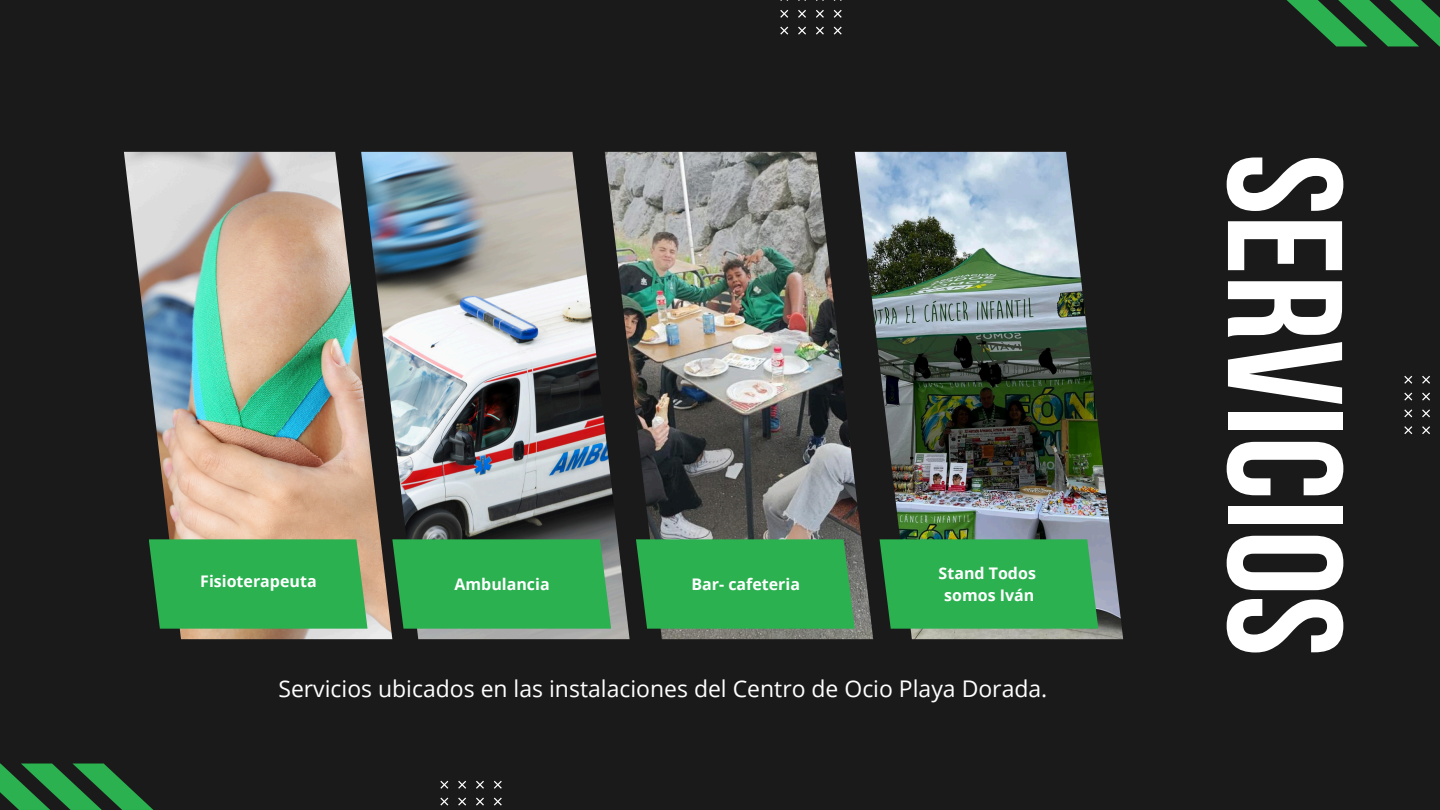
<style>
.page{position:relative;width:1440px;height:810px;background:#1b1a1a}
.page>*{position:absolute;margin:0;border:0;box-sizing:border-box;transform-origin:0 0}
.t1{font:700 163px "Bebas Neue";color:#fff}
.t2{font:23px "Open Sans";color:#fff}
.t3{font:700 16px "Open Sans";color:#fff}
</style>
<div class="page">
<svg style="left:1287px;top:0;width:153px;height:46px"></svg>
<svg style="left:0;top:764px;width:153px;height:46px"></svg>
<img style="left:392px;top:152px;width:213px;height:487px">
<img style="left:124px;top:152px;width:268px;height:487px">
<img style="left:605px;top:152px;width:250px;height:487px">
<svg style="left:149px;top:539px;width:218px;height:90px;background:#2fac50"></svg>
<svg style="left:392px;top:539px;width:219px;height:90px;background:#2dab50"></svg>
<svg style="left:636px;top:539px;width:219px;height:90px;background:#2caa4f"></svg>
<img style="left:855px;top:152px;width:268px;height:487px">
<svg style="left:880px;top:539px;width:218px;height:90px;background:#2dac51"></svg>
<svg style="left:440px;top:781px;width:62px;height:25px"></svg>
<svg style="left:780px;top:0;width:62px;height:35px"></svg>
<svg style="left:1404px;top:376px;width:26px;height:58px"></svg>
<p class="t3" style="left:200px;top:570px;width:118px">Fisioterapeuta</p>
<p class="t3" style="left:454px;top:573px;width:97px">Ambulancia</p>
<p class="t3" style="left:691px;top:573px;width:110px">Bar- cafeteria</p>
<p class="t3" style="left:939px;top:562px;width:99px">Stand Todos</p>
<p class="t3" style="left:944px;top:583px;width:92px">somos Iván</p>
<p class="t2" style="left:278px;top:673px;width:770px">Servicios ubicados en las instalaciones del Centro de Ocio Playa Dorada.</p>
<p class="t1" style="left:1350px;top:154px;width:504px;rotate:90deg">SERVICIOS</p>
</div>
